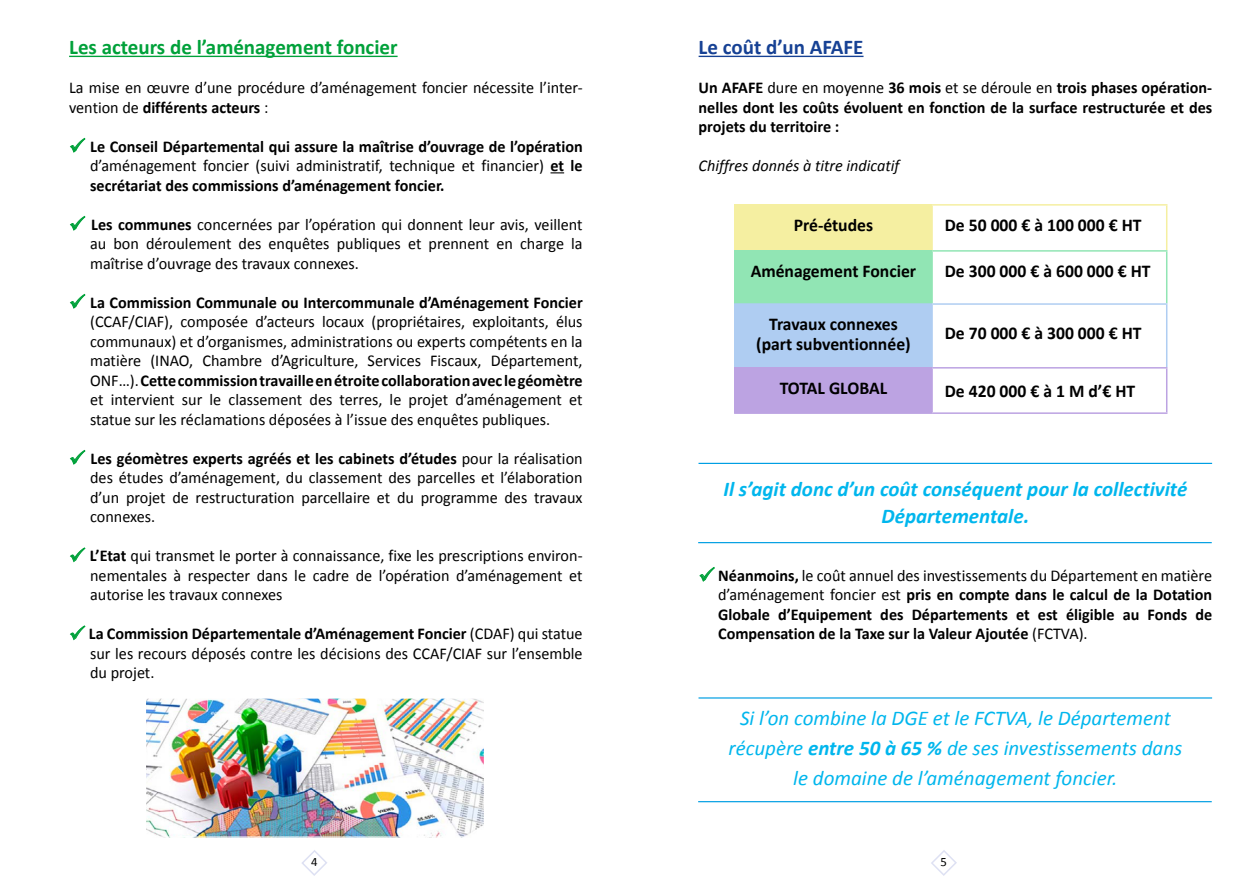
<style>
.page{position:relative;width:1259px;height:893px;background:#fff}
.page>*{position:absolute;margin:0;border:0;box-sizing:border-box;transform-origin:0 0}
.t1{font:italic 21px/30px "Calibri";color:#00b6ed;text-align:center}
.t2{font:italic 700 21px/27px "Calibri";color:#00b6ed;text-align:center}
.t3{font:700 21px "Calibri";color:#00a13a}
.t4{font:700 21px "Calibri";color:#164194}
.t5{font:700 18px/19.5px "Calibri";color:#000;text-align:center}
.t6{font:16.5px/19.5px "Calibri";color:#000;text-align:justify}
.t7{font:700 16.5px/19.5px "Calibri";color:#000;text-align:justify}
.t8{font:italic 16.5px "Calibri";color:#000}
.t9{font:12.75px "Calibri";color:#000}
.s1{font-weight:700}
.s2{color:#00a13a}
.s3{font-weight:400}
</style>
<div class="page">
<svg style="left:302px;top:850px;width:25px;height:26px"></svg>
<svg style="left:931px;top:850px;width:26px;height:26px"></svg>
<hr style="left:69px;top:56px;width:328px;height:1px;background:#00a13a">
<svg style="left:550px;top:172px;width:14px;height:1px"></svg>
<svg style="left:70px;top:137px;width:16px;height:16px"></svg>
<svg style="left:70px;top:215px;width:16px;height:16px"></svg>
<svg style="left:70px;top:293px;width:16px;height:16px"></svg>
<svg style="left:70px;top:449px;width:16px;height:16px"></svg>
<svg style="left:70px;top:547px;width:16px;height:16px"></svg>
<svg style="left:70px;top:625px;width:16px;height:16px"></svg>
<hr style="left:698px;top:56px;width:165px;height:1px;background:#164194">
<svg style="left:699px;top:567px;width:16px;height:15px"></svg>
<div style="left:735px;top:205px;width:197px;height:46px;background:#f5efa1"></div>
<div style="left:735px;top:251px;width:197px;height:53px;background:#91e5b4"></div>
<div style="left:735px;top:304px;width:197px;height:64px;background:#afcdf2"></div>
<div style="left:735px;top:368px;width:197px;height:45px;background:#bca3e2"></div>
<hr style="left:932px;top:204px;width:235px;height:2px;background:#f5efa1">
<hr style="left:1166px;top:206px;width:1px;height:44px;background:#f5efa1">
<hr style="left:932px;top:250px;width:235px;height:2px;background:#91e5b4">
<hr style="left:1166px;top:252px;width:1px;height:51px;background:#91e5b4">
<hr style="left:932px;top:303px;width:235px;height:2px;background:#afcdf2">
<hr style="left:1166px;top:305px;width:1px;height:62px;background:#afcdf2">
<hr style="left:932px;top:367px;width:235px;height:2px;background:#bca3e2">
<hr style="left:1166px;top:369px;width:1px;height:43px;background:#bca3e2">
<hr style="left:932px;top:412px;width:235px;height:2px;background:#bca3e2">
<hr style="left:734px;top:204px;width:198px;height:2px;background:#f5efa1">
<hr style="left:734px;top:206px;width:1px;height:44px;background:#f5efa1">
<hr style="left:931px;top:206px;width:2px;height:44px;background:#f5efa1">
<hr style="left:734px;top:250px;width:198px;height:2px;background:#91e5b4">
<hr style="left:734px;top:252px;width:1px;height:51px;background:#91e5b4">
<hr style="left:931px;top:252px;width:2px;height:51px;background:#91e5b4">
<hr style="left:734px;top:303px;width:198px;height:2px;background:#afcdf2">
<hr style="left:734px;top:305px;width:1px;height:62px;background:#afcdf2">
<hr style="left:931px;top:305px;width:2px;height:62px;background:#afcdf2">
<hr style="left:734px;top:367px;width:198px;height:2px;background:#bca3e2">
<hr style="left:734px;top:369px;width:1px;height:43px;background:#bca3e2">
<hr style="left:931px;top:369px;width:2px;height:43px;background:#bca3e2">
<hr style="left:734px;top:412px;width:198px;height:2px;background:#bca3e2">
<img style="left:147px;top:699px;width:336px;height:137px">
<div style="left:145px;top:697px;width:340px;height:141px;border:1px solid #fff"></div>
<hr style="left:698px;top:463px;width:514px;height:1px;background:#009fe3">
<hr style="left:698px;top:542px;width:513px;height:1px;background:#009fe3">
<hr style="left:698px;top:697px;width:514px;height:2px;background:#009fe3">
<hr style="left:698px;top:801px;width:513px;height:1px;background:#009fe3">
<p class="t3" style="left:69px;top:34px;width:330px">Les acteurs de l’aménagement foncier</p>
<p class="t6" style="left:69px;top:78px;width:515px">La mise en œuvre d’une procédure d’aménagement foncier nécessite l’inter&shy;vention de <span class="s1">différents acteurs</span> :</p>
<p class="t7" style="left:90px;top:136px;width:494px;text-indent:-21px"><span class="s2">✓</span> Le Conseil Départemental qui assure la maîtrise d’ouvrage de l’opération <span class="s3">d’aménagement foncier (suivi administratif, technique et financier)</span> et le secrétariat des commissions d’aménagement foncier.</p>
<p class="t6" style="left:90px;top:214px;width:494px;text-indent:-21px"><span class="s2">✓</span> <span class="s1">Les communes</span> concernées par l’opération qui donnent leur avis, veillent au bon déroulement des enquêtes publiques et prennent en charge la maîtrise d’ouvrage des travaux connexes.</p>
<p class="t6" style="left:90px;top:292px;width:494px;text-indent:-21px"><span class="s2">✓</span> <span class="s1">La Commission Communale ou Intercommunale d’Aménagement Foncier </span>(CCAF/CIAF), composée d’acteurs locaux (propriétaires, exploitants, élus communaux) et d’organismes, administrations ou experts compétents en la matière (INAO, Chambre d’Agriculture, Services Fiscaux, Département, ONF…). <span class="s1">Cette commission travaille en étroite collaboration avec le géomètre </span>et intervient sur le classement des terres, le projet d’aménagement et statue sur les réclamations déposées à l’issue des enquêtes publiques.</p>
<p class="t6" style="left:90px;top:448px;width:494px;text-indent:-21px"><span class="s2">✓</span> <span class="s1">Les géomètres experts agréés et les cabinets d’études</span> pour la réalisation des études d’aménagement, du classement des parcelles et l’élaboration d’un projet de restructuration parcellaire et du programme des travaux connexes.</p>
<p class="t6" style="left:90px;top:546px;width:494px;text-indent:-21px"><span class="s2">✓</span> <span class="s1">L’Etat</span> qui transmet le porter à connaissance, fixe les prescriptions environ&shy;nementales à respecter dans le cadre de l’opération d’aménagement et autorise les travaux connexes</p>
<p class="t6" style="left:90px;top:624px;width:494px;text-indent:-21px"><span class="s2">✓</span> <span class="s1">La Commission Départementale d’Aménagement Foncier</span> (CDAF) qui statue sur les recours déposés contre les décisions des CCAF/CIAF sur l’ensemble du projet.</p>
<p class="t4" style="left:698px;top:34px;width:166px">Le coût d’un AFAFE</p>
<p class="t7" style="left:698px;top:78px;width:515px">Un AFAFE <span class="s3">dure en moyenne</span> 36 mois <span class="s3">et se déroule en</span> trois phases opération&shy;nelles dont les coûts évoluent en fonction de la surface restructurée et des projets du territoire :</p>
<p class="t8" style="left:698px;top:154px;width:202px">Chiffres donnés à titre indicatif</p>
<p class="t5" style="left:793px;top:215px;width:81px">Pré-études</p>
<p class="t5" style="left:945px;top:215px;width:198px">De 50 000 € à 100 000 € HT</p>
<p class="t5" style="left:750px;top:261px;width:167px">Aménagement Foncier</p>
<p class="t5" style="left:945px;top:261px;width:207px">De 300 000 € à 600 000 € HT</p>
<p class="t5" style="left:756px;top:315px;width:156px">Travaux connexes (part subventionnée)</p>
<p class="t5" style="left:945px;top:324px;width:198px">De 70 000 € à 300 000 € HT</p>
<p class="t5" style="left:779px;top:378px;width:109px">TOTAL GLOBAL</p>
<p class="t5" style="left:945px;top:381px;width:192px">De 420 000 € à 1 M d’€ HT</p>
<p class="t2" style="left:723px;top:475px;width:465px">Il s’agit donc d’un coût conséquent pour la collectivité<br>Départementale.</p>
<p class="t7" style="left:718px;top:565px;width:495px;text-indent:-20px"><span class="s2">✓</span> Néanmoins, <span class="s3">le coût annuel des investissements du Département en matière d’aménagement foncier est</span> pris en compte dans le calcul de la Dotation Globale d’Equipement des Départements et est éligible au Fonds de Compensation de la Taxe sur la Valeur Ajoutée <span class="s3">(FCTVA).</span></p>
<p class="t1" style="left:728px;top:702px;width:455px">Si l’on combine la DGE et le FCTVA, le Département récupère <span class="s1">entre 50 à 65 %</span> de ses investissements dans le domaine de l’aménagement foncier.</p>
<p class="t9" style="left:311px;top:854px;width:8px">4</p>
<p class="t9" style="left:940px;top:854px;width:8px">5</p>
</div>
